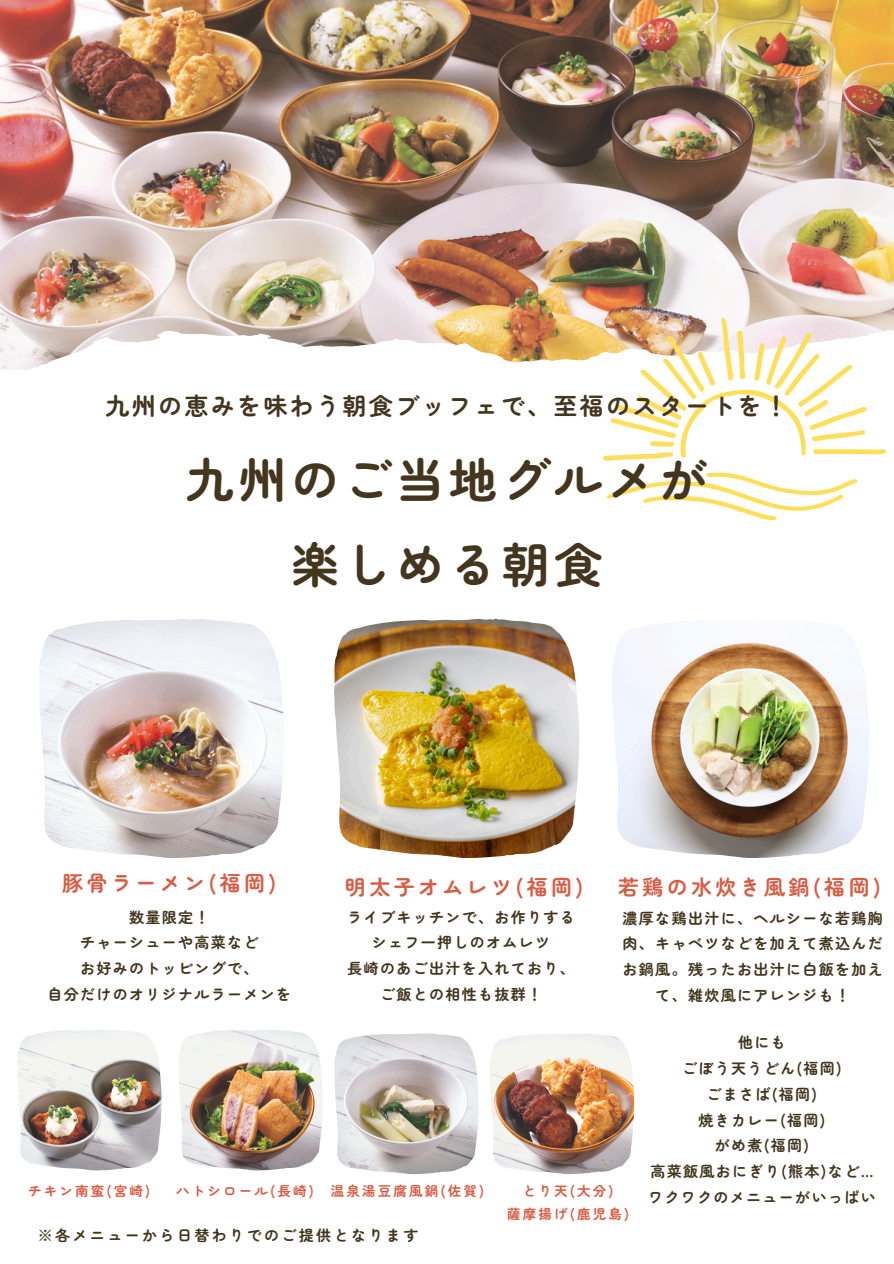
<style>
.page{position:relative;width:894px;height:1264px;background:#fff}
.page>*{position:absolute;margin:0;border:0;box-sizing:border-box;transform-origin:0 0}
.t1{font:700 48px/84.3px "Zen Maru Gothic";letter-spacing:.095em;color:#43351e;text-align:center}
.t2{font:700 24px "Zen Maru Gothic";letter-spacing:.095em;color:#43351e}
.t3{font:700 21px "Zen Maru Gothic";letter-spacing:.16em;color:#d85d45}
.t4{font:700 15px/25.8px "Zen Maru Gothic";letter-spacing:.09em;color:#43351e;text-align:center}
.t5{font:700 15px "Zen Maru Gothic";letter-spacing:.16em;color:#43351e}
.t6{font:700 13.5px "Zen Maru Gothic";letter-spacing:.16em;color:#d85d45}
</style>
<div class="page">
<img style="left:0;top:0;width:893px;height:370px">
<svg style="left:183px;top:330px;width:710px;height:191px"></svg>
<svg style="left:602px;top:318px;width:283px;height:143px"></svg>
<svg style="left:606px;top:472px;width:252px;height:48px"></svg>
<img style="left:39px;top:619px;width:245px;height:238px">
<img style="left:334px;top:618px;width:245px;height:239px">
<img style="left:612px;top:630px;width:257px;height:228px">
<img style="left:17px;top:1030px;width:144px;height:140px">
<img style="left:179px;top:1030px;width:144px;height:140px">
<img style="left:334px;top:1033px;width:144px;height:140px">
<img style="left:490px;top:1033px;width:144px;height:140px">
<p class="t2" style="left:105px;top:387px;width:684px">九州の恵みを味わう朝食ブッフェで、至福のスタートを！</p>
<h3 class="t1" style="left:186px;top:435px;width:523px">九州のご当地グルメが楽しめる朝食</h3>
<p class="t3" style="left:62px;top:867px;width:216px">豚骨ラーメン(福岡)</p>
<p class="t4" style="left:129px;top:903px;width:82px">数量限定！</p>
<p class="t4" style="left:80px;top:929px;width:180px">チャーシューや高菜など</p>
<p class="t4" style="left:80px;top:954px;width:180px">お好みのトッピングで、</p>
<h3 class="t4" style="left:47px;top:980px;width:245px">自分だけのオリジナルラーメンを</h3>
<p class="t3" style="left:345px;top:870px;width:240px">明太子オムレツ(福岡)</p>
<p class="t3" style="left:618px;top:870px;width:264px">若鶏の水炊き風鍋(福岡)</p>
<p class="t4" style="left:347px;top:903px;width:229px">ライブキッチンで、お作りする</p>
<p class="t4" style="left:372px;top:929px;width:180px">シェフ一押しのオムレツ</p>
<p class="t4" style="left:347px;top:954px;width:229px">長崎のあご出汁を入れており、</p>
<p class="t4" style="left:380px;top:980px;width:163px">ご飯との相性も抜群！</p>
<p class="t4" style="left:622px;top:904px;width:261px">濃厚な鶏出汁に、ヘルシーな若鶏胸肉、キャベツなどを加えて煮込んだお鍋風。残ったお出汁に白飯を加えて、雑炊風にアレンジも！</p>
<p class="t6" style="left:28px;top:1180px;width:124px">チキン南蛮(宮崎)</p>
<h3 class="t6" style="left:176px;top:1180px;width:139px">ハトシロール(長崎)</h3>
<p class="t6" style="left:330px;top:1180px;width:155px">温泉湯豆腐風鍋(佐賀)</p>
<p class="t6" style="left:522px;top:1180px;width:92px">とり天(大分)</p>
<p class="t6" style="left:507px;top:1203px;width:124px">薩摩揚げ(鹿児島)</p>
<p class="t5" style="left:38px;top:1223px;width:382px">※各メニューから日替わりでのご提供となります</p>
<p class="t4" style="left:738px;top:1028px;width:49px">他にも</p>
<p class="t4" style="left:682px;top:1054px;width:161px">ごぼう天うどん(福岡)</p>
<p class="t4" style="left:706px;top:1080px;width:112px">ごまさば(福岡)</p>
<p class="t4" style="left:698px;top:1106px;width:129px">焼きカレー(福岡)</p>
<p class="t4" style="left:714px;top:1131px;width:96px">がめ煮(福岡)</p>
<p class="t4" style="left:650px;top:1157px;width:224px">高菜飯風おにぎり(熊本)など…</p>
<p class="t4" style="left:648px;top:1183px;width:229px">ワクワクのメニューがいっぱい</p>
</div>
